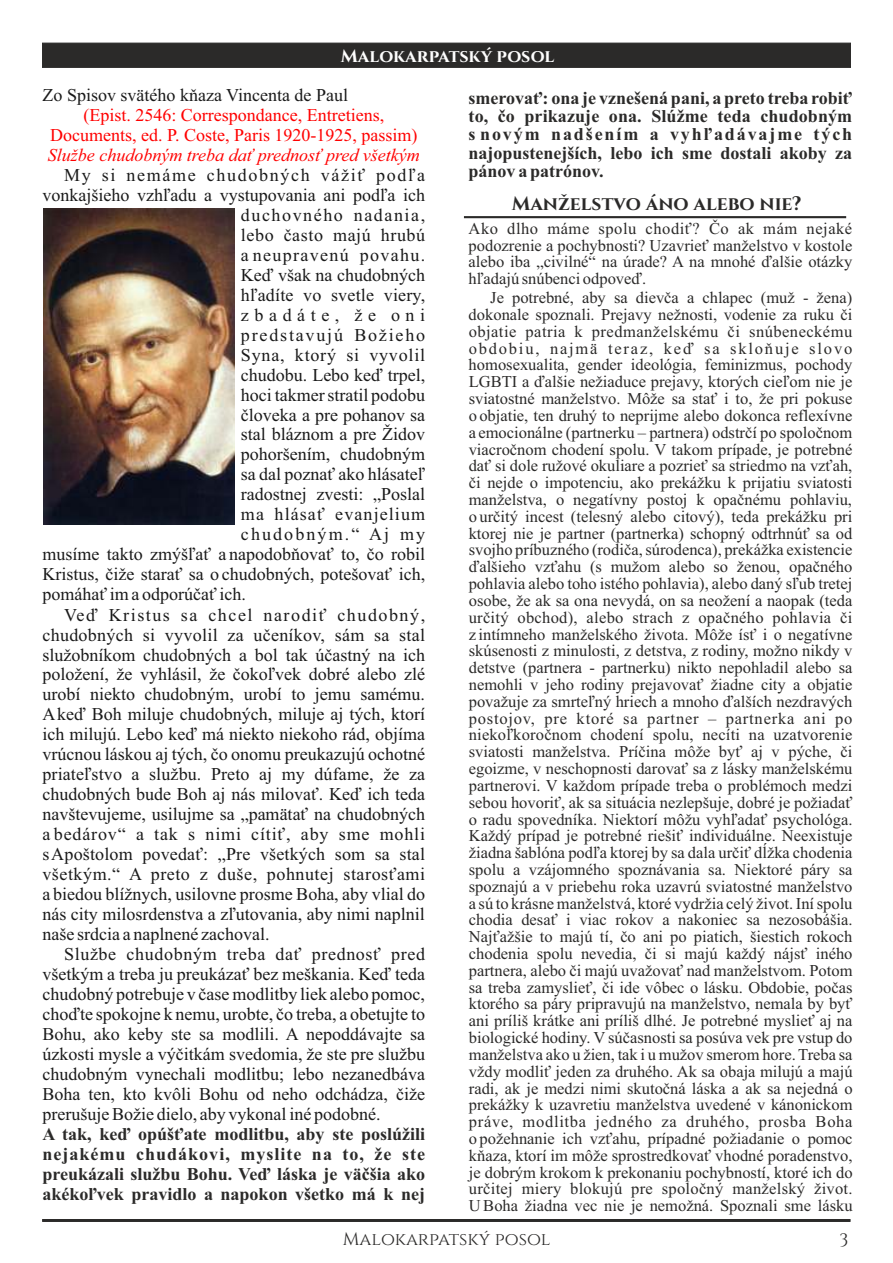
<style>
.page{position:relative;width:893px;height:1263px;background:#fff}
.page>*{position:absolute;margin:0;border:0;box-sizing:border-box;transform-origin:0 0}
.t1{font:700 19.5px "Cinzel";color:#2b2a29}
.t2{font:18px "Times New Roman";color:#1a1a1a}
.t3{font:700 18px/18.3px "Times New Roman";color:#2b2a29;text-align:justify}
.t4{font:18px/20px "Times New Roman";color:#f00;text-align:center}
.t5{font:18px "Times New Roman";letter-spacing:.03em;color:#1a1a1a}
.t6{font:18px "Times New Roman";letter-spacing:.045em;color:#1a1a1a}
.t7{font:18px "Times New Roman";letter-spacing:.085em;color:#1a1a1a}
.t8{font:italic 18px "Times New Roman";color:#f00}
.t9{font:18px "Times New Roman";letter-spacing:.035em;color:#1a1a1a}
.t10{font:18px "Times New Roman";letter-spacing:.09em;color:#1a1a1a}
.t11{font:18px "Cinzel";color:#2b2a29}
.t12{font:700 18px "Cinzel";color:#fefefe}
.t13{font:18px "Times New Roman";letter-spacing:.075em;color:#1a1a1a}
.t14{font:18px "Times New Roman";letter-spacing:.1em;color:#1a1a1a}
.t15{font:18px "Times New Roman";letter-spacing:.06em;color:#1a1a1a}
.t16{font:18px "Times New Roman";letter-spacing:.115em;color:#1a1a1a}
.t17{font:18px "Times New Roman";letter-spacing:.31em;color:#1a1a1a}
.t18{font:16.5px/16.8px "Times New Roman";color:#2b2a29;text-align:justify}
</style>
<div class="page">
<svg style="left:42px;top:42px;width:809px;height:26px;background:#302f2e"></svg>
<hr style="left:43px;top:1219px;width:807px;height:3px;background:#2b2a29">
<hr style="left:464px;top:216px;width:382px;height:2px;background:#2b2a29">
<img style="left:43px;top:209px;width:192px;height:315px">
<p class="t12" style="left:341px;top:44px;width:215px">Malokarpatský posol</p>
<p class="t2" style="left:43px;top:88px;width:307px">Zo Spisov svätého kňaza Vincenta de Paul</p>
<p class="t4" style="left:50px;top:106px;width:369px">(Epist. 2546: Correspondance, Entretiens,<br>Documents, ed. P. Coste, Paris 1920-1925, passim)</p>
<p class="t8" style="left:48px;top:148px;width:374px">Službe chudobným treba dať prednosť pred všetkým</p>
<p class="t10" style="left:64px;top:169px;width:363px">My si nemáme chudobných vážiť podľa</p>
<p class="t2" style="left:43px;top:189px;width:384px">vonkajšieho vzhľadu a vystupovania ani podľa ich</p>
<p class="t7" style="left:241px;top:209px;width:186px">duchovného nadania,</p>
<p class="t5" style="left:241px;top:229px;width:186px">lebo často majú hrubú</p>
<p class="t13" style="left:241px;top:248px;width:186px">a neupravenú povahu.</p>
<p class="t2" style="left:241px;top:268px;width:186px">Keď však na chudobných</p>
<p class="t2" style="left:241px;top:288px;width:186px">hľadíte vo svetle viery,</p>
<p class="t17" style="left:241px;top:308px;width:186px">zbadáte, že oni</p>
<p class="t14" style="left:241px;top:328px;width:186px">predstavujú Božieho</p>
<p class="t6" style="left:241px;top:348px;width:186px">Syna, ktorý si vyvolil</p>
<p class="t2" style="left:241px;top:368px;width:186px">chudobu. Lebo keď trpel,</p>
<p class="t2" style="left:241px;top:388px;width:186px">hoci takmer stratil podobu</p>
<p class="t2" style="left:241px;top:408px;width:186px">človeka a pre pohanov sa</p>
<p class="t2" style="left:241px;top:428px;width:186px">stal bláznom a pre Židov</p>
<p class="t2" style="left:241px;top:448px;width:186px">pohoršením, chudobným</p>
<p class="t2" style="left:241px;top:468px;width:186px">sa dal poznať ako hlásateľ</p>
<p class="t2" style="left:241px;top:488px;width:186px">radostnej zvesti: „Poslal</p>
<p class="t15" style="left:241px;top:508px;width:186px">ma hlásať evanjelium</p>
<p class="t16" style="left:241px;top:528px;width:186px">chudobným.“ Aj my</p>
<p class="t2" style="left:42px;top:548px;width:384px">musíme takto zmýšľať a napodobňovať to, čo robil</p>
<p class="t2" style="left:42px;top:567px;width:384px">Kristus, čiže starať sa o chudobných, potešovať ich,</p>
<p class="t2" style="left:42px;top:587px;width:205px">pomáhať im a odporúčať ich.</p>
<p class="t7" style="left:64px;top:608px;width:363px">Veď Kristus sa chcel narodiť chudobný,</p>
<p class="t2" style="left:42px;top:628px;width:384px">chudobných si vyvolil za učeníkov, sám sa stal</p>
<p class="t2" style="left:42px;top:648px;width:384px">služobníkom chudobných a bol tak účastný na ich</p>
<p class="t2" style="left:42px;top:668px;width:384px">položení, že vyhlásil, že čokoľvek dobré alebo zlé</p>
<p class="t2" style="left:42px;top:688px;width:384px">urobí niekto chudobným, urobí to jemu samému.</p>
<p class="t2" style="left:42px;top:708px;width:384px">Akeď Boh miluje chudobných, miluje aj tých, ktorí</p>
<p class="t2" style="left:42px;top:728px;width:384px">ich milujú. Lebo keď má niekto niekoho rád, objíma</p>
<p class="t2" style="left:42px;top:748px;width:384px">vrúcnou láskou aj tých, čo onomu preukazujú ochotné</p>
<p class="t2" style="left:42px;top:768px;width:384px">priateľstvo a službu. Preto aj my dúfame, že za</p>
<p class="t2" style="left:42px;top:787px;width:384px">chudobných bude Boh aj nás milovať. Keď ich teda</p>
<p class="t2" style="left:42px;top:807px;width:384px">navštevujeme, usilujme sa „pamätať na chudobných</p>
<p class="t6" style="left:42px;top:827px;width:384px">a bedárov“ a tak s nimi cítiť, aby sme mohli</p>
<p class="t2" style="left:42px;top:847px;width:384px">sApoštolom povedať: „Pre všetkých som sa stal</p>
<p class="t5" style="left:42px;top:867px;width:384px">všetkým.“ A preto z duše, pohnutej starosťami</p>
<p class="t2" style="left:42px;top:887px;width:384px">a biedou blížnych, usilovne prosme Boha, aby vlial do</p>
<p class="t2" style="left:42px;top:907px;width:384px">nás city milosrdenstva a zľutovania, aby nimi naplnil</p>
<p class="t2" style="left:42px;top:927px;width:229px">naše srdcia a naplnené zachoval.</p>
<p class="t9" style="left:64px;top:948px;width:363px">Službe chudobným treba dať prednosť pred</p>
<p class="t2" style="left:42px;top:968px;width:384px">všetkým a treba ju preukázať bez meškania. Keď teda</p>
<p class="t2" style="left:42px;top:988px;width:384px">chudobný potrebuje v čase modlitby liek alebo pomoc,</p>
<p class="t2" style="left:42px;top:1008px;width:384px">choďte spokojne k nemu, urobte, čo treba, a obetujte to</p>
<p class="t2" style="left:42px;top:1027px;width:384px">Bohu, ako keby ste sa modlili. A nepoddávajte sa</p>
<p class="t2" style="left:42px;top:1047px;width:384px">úzkosti mysle a výčitkám svedomia, že ste pre službu</p>
<p class="t2" style="left:42px;top:1067px;width:384px">chudobným vynechali modlitbu; lebo nezanedbáva</p>
<p class="t2" style="left:42px;top:1087px;width:384px">Boha ten, kto kvôli Bohu od neho odchádza, čiže</p>
<p class="t2" style="left:42px;top:1107px;width:340px">prerušuje Božie dielo, aby vykonal iné podobné.</p>
<p class="t3" style="left:42px;top:1126px;width:384px;line-height:20px">A tak, keď opúšťate modlitbu, aby ste poslúžili nejakému chudákovi, myslite na to, že ste preukázali službu Bohu. Veď láska je väčšia ako akékoľvek pravidlo a napokon všetko má k nej</p>
<p class="t3" style="left:469px;top:90px;width:385px">smerovať: ona je vznešená pani, a preto treba robiť to, čo prikazuje ona. Slúžme teda chudobným s novým nadšením a vyhľadávajme tých najopustenejších, lebo ich sme dostali akoby za pánov a patrónov.</p>
<p class="t18" style="left:469px;top:221px;width:385px">Ako dlho máme spolu chodiť? Čo ak mám nejaké podozrenie a pochybnosti? Uzavrieť manželstvo v kostole alebo iba „civilné“ na úrade? A na mnohé ďalšie otázky hľadajú snúbenci odpoveď.</p>
<p class="t18" style="left:469px;top:291px;width:385px;text-indent:22px">Je potrebné, aby sa dievča a chlapec (muž - žena) dokonale spoznali. Prejavy nežnosti, vodenie za ruku či objatie patria k predmanželskému či snúbeneckému obdobiu, najmä teraz, keď sa skloňuje slovo homosexualita, gender ideológia, feminizmus, pochody LGBTI a ďalšie nežiaduce prejavy, ktorých cieľom nie je sviatostné manželstvo. Môže sa stať i to, že pri pokuse o objatie, ten druhý to neprijme alebo dokonca reflexívne a emocionálne (partnerku – partnera) odstrčí po spoločnom viacročnom chodení spolu. V takom prípade, je potrebné dať si dole ružové okuliare a pozrieť sa striedmo na vzťah, či nejde o impotenciu, ako prekážku k prijatiu sviatosti manželstva, o negatívny postoj k opačnému pohlaviu, o určitý incest (telesný alebo citový), teda prekážku pri ktorej nie je partner (partnerka) schopný odtrhnúť sa od svojho príbuzného (rodiča, súrodenca), prekážka existencie ďalšieho vzťahu (s mužom alebo so ženou, opačného pohlavia alebo toho istého pohlavia), alebo daný sľub tretej osobe, že ak sa ona nevydá, on sa neožení a naopak (teda určitý obchod), alebo strach z opačného pohlavia či z intímneho manželského života. Môže ísť i o negatívne skúsenosti z minulosti, z detstva, z rodiny, možno nikdy v detstve (partnera - partnerku) nikto nepohladil alebo sa nemohli v jeho rodiny prejavovať žiadne city a objatie považuje za smrteľný hriech a mnoho ďalších nezdravých postojov, pre ktoré sa partner – partnerka ani po niekoľkoročnom chodení spolu, necíti na uzatvorenie sviatosti manželstva. Príčina môže byť aj v pýche, či egoizme, v neschopnosti darovať sa z lásky manželskému partnerovi. V každom prípade treba o problémoch medzi sebou hovoriť, ak sa situácia nezlepšuje, dobré je požiadať o radu spovedníka. Niektorí môžu vyhľadať psychológa.<br>Každý prípad je potrebné riešiť individuálne. Neexistuje žiadna šablóna podľa ktorej by sa dala určiť dĺžka chodenia spolu a vzájomného spoznávania sa. Niektoré páry sa spoznajú a v priebehu roka uzavrú sviatostné manželstvo a sú to krásne manželstvá, ktoré vydržia celý život. Iní spolu chodia desať i viac rokov a nakoniec sa nezosobášia.<br>Najťažšie to majú tí, čo ani po piatich, šiestich rokoch chodenia spolu nevedia, či si majú každý nájsť iného partnera, alebo či majú uvažovať nad manželstvom. Potom sa treba zamyslieť, či ide vôbec o lásku. Obdobie, počas ktorého sa páry pripravujú na manželstvo, nemala by byť ani príliš krátke ani príliš dlhé. Je potrebné myslieť aj na biologické hodiny. V súčasnosti sa posúva vek pre vstup do manželstva ako u žien, tak i u mužov smerom hore. Treba sa vždy modliť jeden za druhého. Ak sa obaja milujú a majú radi, ak je medzi nimi skutočná láska a ak sa nejedná o prekážky k uzavretiu manželstva uvedené v kánonickom práve, modlitba jedného za druhého, prosba Boha o požehnanie ich vzťahu, prípadné požiadanie o pomoc kňaza, ktorí im môže sprostredkovať vhodné poradenstvo, je dobrým krokom k prekonaniu pochybností, ktoré ich do určitej miery blokujú pre spoločný manželský život.<br>U Boha žiadna vec nie je nemožná. Spoznali sme lásku</p>
<p class="t1" style="left:512px;top:191px;width:291px">Manželstvo áno alebo nie?</p>
<p class="t11" style="left:343px;top:1227px;width:209px">Malokarpatský posol</p>
<p class="t11" style="left:839px;top:1228px;width:11px">3</p>
</div>
